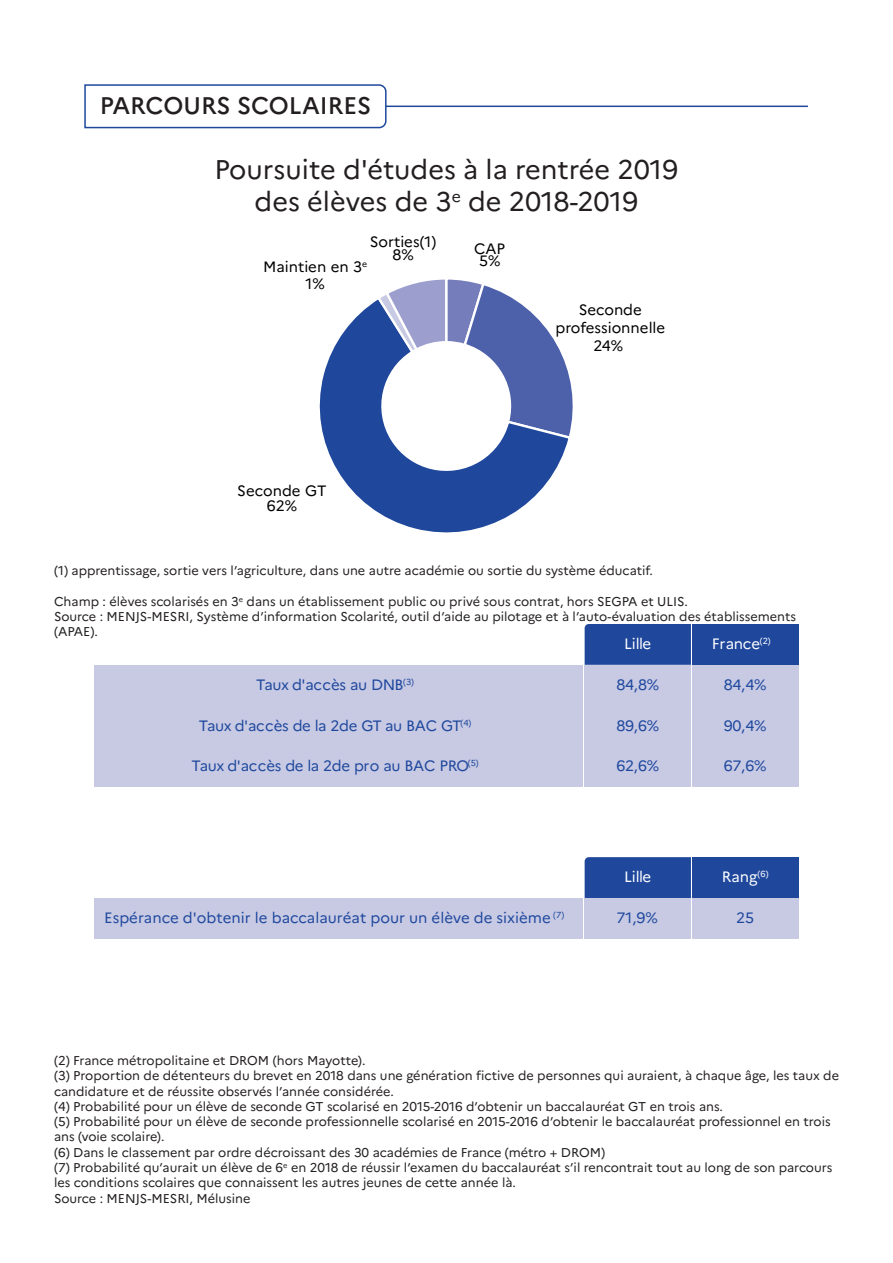
<style>
.page{position:relative;width:893px;height:1263px;background:#fff}
.page>*{position:absolute;margin:0;border:0;box-sizing:border-box;transform-origin:0 0}
.t1{font:27px/32.4px "Marianne";color:#231f20;text-align:center}
.t2{font:500 24px "Marianne";color:#231f20}
.t3{font:15px "Marianne";color:#1f489d}
.t4{font:15px "Marianne";letter-spacing:-.025em;color:#1f489d}
.t5{font:15px/12.3px "Marianne";color:#000001;text-align:center}
.t6{font:15px "Marianne";letter-spacing:-.015em;color:#fff}
.t7{font:12.75px/15.3px "Marianne";color:#231f20}
</style>
<div class="page">
<svg style="left:84px;top:84px;width:303px;height:45px"></svg>
<hr style="left:386px;top:106px;width:422px;height:1px;background:#1f489d">
<svg style="left:319px;top:301px;width:249px;height:232px"></svg>
<svg style="left:375px;top:279px;width:198px;height:161px"></svg>
<div style="left:585px;top:624px;width:106px;height:41px;background:#1f489d"></div>
<div style="left:692px;top:624px;width:106px;height:41px;background:#1f489d"></div>
<div style="left:95px;top:665px;width:488px;height:41px;background:#c8cae4"></div>
<div style="left:585px;top:665px;width:106px;height:41px;background:#c8cae4"></div>
<div style="left:692px;top:665px;width:106px;height:41px;background:#c8cae4"></div>
<div style="left:95px;top:706px;width:488px;height:40px;background:#c8cae4"></div>
<div style="left:585px;top:706px;width:106px;height:40px;background:#c8cae4"></div>
<div style="left:692px;top:706px;width:106px;height:40px;background:#c8cae4"></div>
<div style="left:95px;top:746px;width:488px;height:41px;background:#c8cae4"></div>
<div style="left:585px;top:746px;width:106px;height:41px;background:#c8cae4"></div>
<div style="left:692px;top:746px;width:106px;height:41px;background:#c8cae4"></div>
<div style="left:585px;top:857px;width:106px;height:41px;background:#1f489d"></div>
<div style="left:692px;top:857px;width:106px;height:41px;background:#1f489d"></div>
<div style="left:95px;top:898px;width:488px;height:41px;background:#c8cae4"></div>
<div style="left:585px;top:898px;width:106px;height:41px;background:#c8cae4"></div>
<div style="left:692px;top:898px;width:106px;height:41px;background:#c8cae4"></div>
<p class="t2" style="left:100px;top:91px;width:273px">PARCOURS SCOLAIRES</p>
<p class="t1" style="left:215px;top:153px;width:465px">Poursuite d'études à la rentrée 2019 des élèves de 3<sup>e</sup> de 2018-2019</p>
<p class="t5" style="left:474px;top:242px;width:32px">CAP<br>5%</p>
<p class="t5" style="left:555px;top:301px;width:111px;line-height:18px">Seconde professionnelle<br>24%</p>
<p class="t5" style="left:370px;top:236px;width:68px">Sorties(1)<br>8%</p>
<p class="t5" style="left:263px;top:258px;width:105px;line-height:16.8px">Maintien en 3<sup>e<br></sup>1%</p>
<p class="t5" style="left:237px;top:483px;width:91px;line-height:15px">Seconde GT<br>62%</p>
<p class="t7" style="left:54px;top:563px;width:600px">(1) apprentissage, sortie vers l’agriculture, dans une autre académie ou sortie du système éducatif.</p>
<p class="t7" style="left:54px;top:593px;width:635px">Champ : élèves scolarisés en 3<sup>e</sup> dans un établissement public ou privé sous contrat, hors SEGPA et ULIS.</p>
<p class="t7" style="left:54px;top:609px;width:744px">Source : MENJS-MESRI, Système d’information Scolarité, outil d’aide au pilotage et à l’auto-évaluation des établissements (APAE).</p>
<p class="t6" style="left:624px;top:634px;width:29px">Lille</p>
<p class="t6" style="left:712px;top:634px;width:60px">France<sup>(2)</sup></p>
<p class="t4" style="left:256px;top:675px;width:159px">Taux d'accès au DNB<sup>(3)</sup></p>
<p class="t3" style="left:616px;top:675px;width:44px">84,8%</p>
<p class="t3" style="left:724px;top:675px;width:44px">84,4%</p>
<p class="t4" style="left:199px;top:716px;width:274px">Taux d'accès de la 2de GT au BAC GT<sup>(4)</sup></p>
<p class="t3" style="left:616px;top:716px;width:44px">89,6%</p>
<p class="t3" style="left:724px;top:716px;width:44px">90,4%</p>
<p class="t4" style="left:191px;top:757px;width:289px">Taux d'accès de la 2de pro au BAC PRO<sup>(5)</sup></p>
<p class="t3" style="left:616px;top:757px;width:44px">62,6%</p>
<p class="t3" style="left:724px;top:757px;width:44px">67,6%</p>
<p class="t6" style="left:624px;top:867px;width:29px">Lille</p>
<p class="t6" style="left:722px;top:867px;width:48px">Rang<sup>(6)</sup></p>
<p class="t3" style="left:104px;top:908px;width:461px">Espérance d'obtenir le baccalauréat pour un élève de sixième <sup>(7)</sup></p>
<p class="t3" style="left:616px;top:908px;width:43px">71,9%</p>
<p class="t3" style="left:736px;top:908px;width:20px">25</p>
<p class="t7" style="left:54px;top:1053px;width:313px">(2) France métropolitaine et DROM (hors Mayotte).</p>
<p class="t7" style="left:54px;top:1068px;width:787px">(3) Proportion de détenteurs du brevet en 2018 dans une génération fictive de personnes qui auraient, à chaque âge, les taux de candidature et de réussite observés l’année considérée.</p>
<p class="t7" style="left:54px;top:1098px;width:671px">(4) Probabilité pour un élève de seconde GT scolarisé en 2015-2016 d’obtenir un baccalauréat GT en trois ans.</p>
<p class="t7" style="left:54px;top:1114px;width:778px">(5) Probabilité pour un élève de seconde professionnelle scolarisé en 2015-2016 d’obtenir le baccalauréat professionnel en trois ans (voie scolaire).</p>
<p class="t7" style="left:54px;top:1144px;width:553px">(6) Dans le classement par ordre décroissant des 30 académies de France (métro + DROM)</p>
<p class="t7" style="left:54px;top:1160px;width:780px">(7) Probabilité qu’aurait un élève de 6<sup>e</sup> en 2018 de réussir l’examen du baccalauréat s’il rencontrait tout au long de son parcours les conditions scolaires que connaissent les autres jeunes de cette année là.</p>
<p class="t7" style="left:54px;top:1190px;width:198px">Source : MENJS-MESRI, Mélusine</p>
</div>
